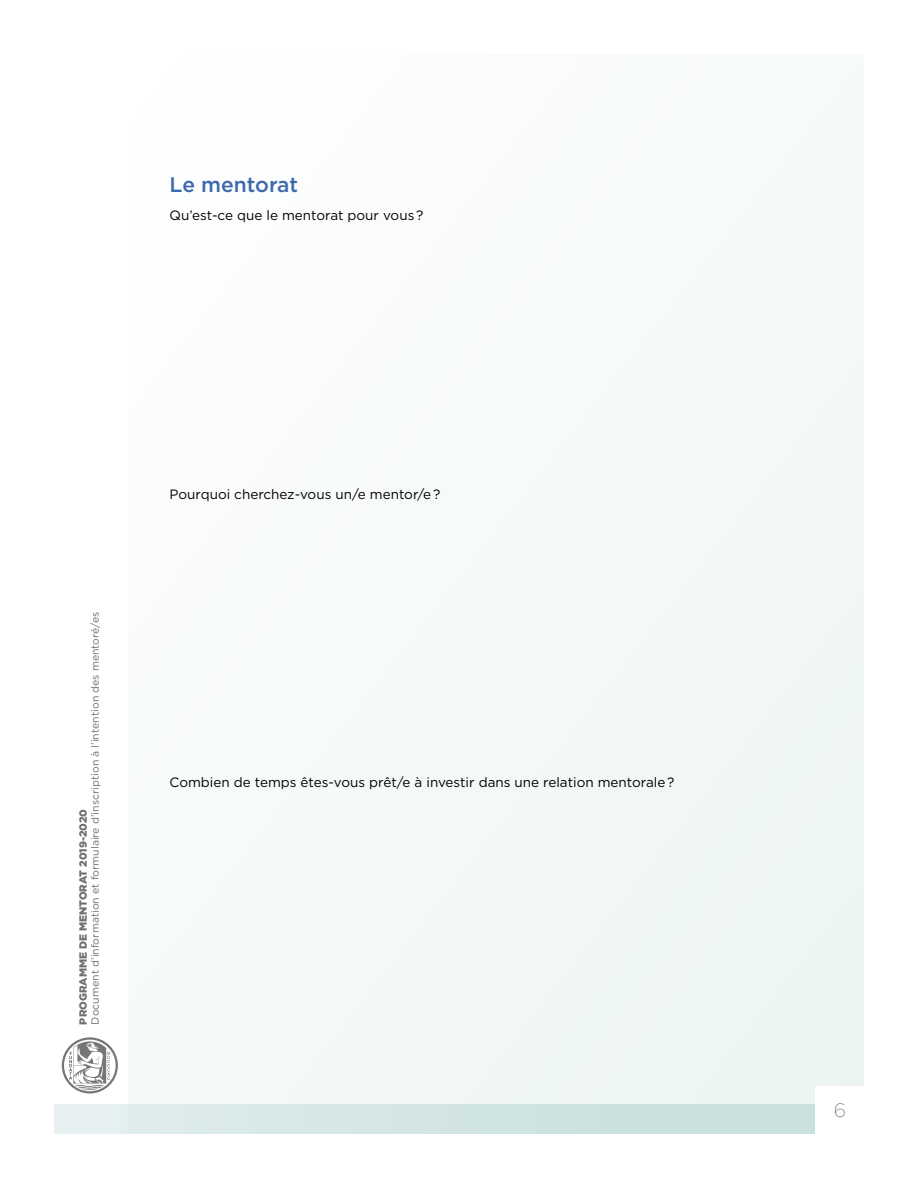
<style>
.page{position:relative;width:918px;height:1188px;background:#fff}
.page>*{position:absolute;margin:0;border:0;box-sizing:border-box;transform-origin:0 0}
.t1{font:500 21px "Gotham";letter-spacing:-.005em;color:#3c68ae}
.t2{font:200 19.5px "Gotham";color:#6f6f6f}
.t3{font:13.5px "Gotham";color:#000}
.t4{font:10.5px "Gotham";color:#6f6f6f}
.t5{font:900 10.5px "Gotham";color:#6f6f6f}
</style>
<div class="page">
<div style="left:128px;top:54px;width:736px;height:1080px;background:#f5f9f9"></div>
<div style="left:54px;top:1104px;width:810px;height:30px;background:linear-gradient(to right,#e2eeed,#c4dddc)"></div>
<div style="left:815px;top:1086px;width:50px;height:49px;background:#fff"></div>
<svg style="left:62px;top:1037px;width:56px;height:57px"></svg>
<h1 class="t1" style="left:170px;top:172px;width:130px">Le mentorat</h1>
<p class="t3" style="left:170px;top:207px;width:255px">Qu’est-ce que le mentorat pour vous ?</p>
<p class="t4" style="left:88px;top:1025px;width:414px;rotate:-90deg">Document d’information et formulaire d’inscription à l’intention des mentoré/es</p>
<p class="t5" style="left:76px;top:1025px;width:217px;rotate:-90deg">PROGRAMME DE MENTORAT 2019-2020</p>
<p class="t3" style="left:170px;top:486px;width:272px">Pourquoi cherchez-vous un/e mentor/e ?</p>
<p class="t3" style="left:170px;top:774px;width:506px">Combien de temps êtes-vous prêt/e à investir dans une relation mentorale ?</p>
<h2 class="t2" style="left:834px;top:1100px;width:14px">6</h2>
</div>
